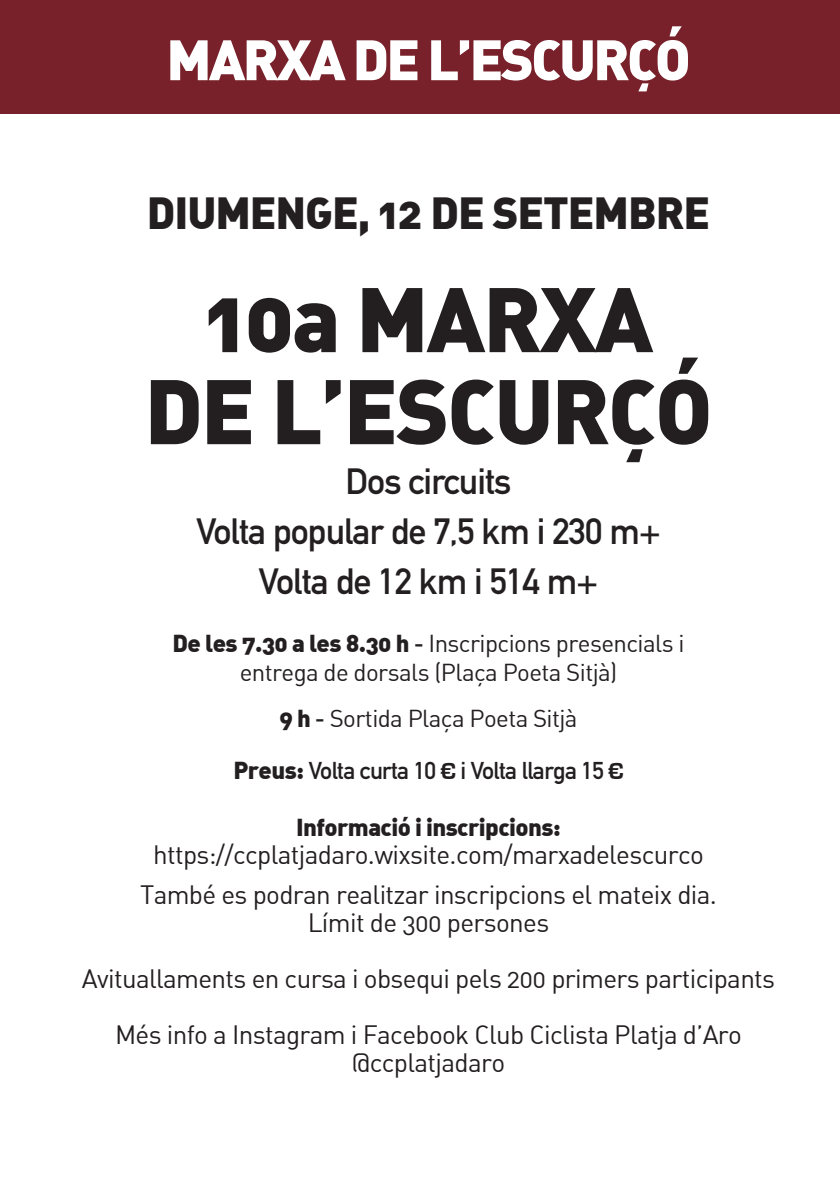
<style>
.page{position:relative;width:840px;height:1191px;background:#fff}
.page>*{position:absolute;margin:0;border:0;box-sizing:border-box;transform-origin:0 0}
.t1{font:900 90px "DIN Alternate";letter-spacing:-.025em;color:#231f20}
.t2{font:900 56px "DIN Alternate";letter-spacing:-.05em;color:#fff}
.t3{font:900 44px "DIN Alternate";letter-spacing:-.025em;color:#231f20}
.t4{font:700 36px "DIN Alternate";letter-spacing:-.025em;color:#231f20}
.t5{font:26px/28px "DIN Alternate";letter-spacing:-.025em;color:#231f20;text-align:center}
.t6{font:24px/28.8px "DIN Alternate";letter-spacing:-.025em;color:#231f20;text-align:center}
.t7{font:700 24px "DIN Alternate";letter-spacing:-.025em;color:#231f20}
.t8{font:900 24px "DIN Alternate";letter-spacing:-.025em;color:#231f20}
.s1{font-weight:900}
.s2{font-family:"DIN";font-weight:500}
.s3{font-family:"Eurostile"}
</style>
<div class="page">
<div style="left:0;top:0;width:839px;height:113px;background:#79212b"></div>
<p class="t2" style="left:166px;top:22px;width:525px">MARXA DE L’ESCURÇÓ</p>
<p class="t3" style="left:147px;top:183px;width:564px">DIUMENGE, 12 DE SETEMBRE</p>
<p class="t1" style="left:203px;top:259px;width:451px">10a MARXA</p>
<p class="t1" style="left:144px;top:351px;width:569px">DE L’ESCURÇÓ</p>
<p class="t4" style="left:345px;top:454px;width:167px">Dos circuits</p>
<p class="t4" style="left:196px;top:504px;width:465px">Volta popular de 7,5 km i 230 m+</p>
<p class="t4" style="left:259px;top:554px;width:340px">Volta de 12 km i 514 m+</p>
<p class="t6" style="left:172px;top:628px;width:513px"><span class="s1">De les 7.30 a les 8.30 h</span> <span class="s2">-</span> Inscripcions presencials i entrega de dorsals (Plaça Poeta Sitjà)</p>
<p class="t6" style="left:279px;top:703px;width:299px"><span class="s1">9 h</span> <span class="s2">-</span> Sortida Plaça Poeta Sitjà</p>
<p class="t7" style="left:233px;top:752px;width:391px"><span class="s1">Preus:</span> Volta curta 10 <span class="s3">€</span> i Volta llarga 15 <span class="s3">€</span></p>
<p class="t8" style="left:296px;top:811px;width:266px">Informació i inscripcions:</p>
<p class="t5" style="left:153px;top:840px;width:552px">https://ccplatjadaro.wixsite.com/marxadelescurco</p>
<p class="t5" style="left:140px;top:879px;width:578px">També es podran realitzar inscripcions el mateix dia.</p>
<p class="t5" style="left:307px;top:907px;width:243px">Límit de 300 persones</p>
<p class="t5" style="left:82px;top:963px;width:694px">Avituallaments en cursa i obsequi pels 200 primers participants</p>
<p class="t5" style="left:115px;top:1019px;width:628px">Més info a Instagram i Facebook Club Ciclista Platja d’Aro @ccplatjadaro</p>
</div>
